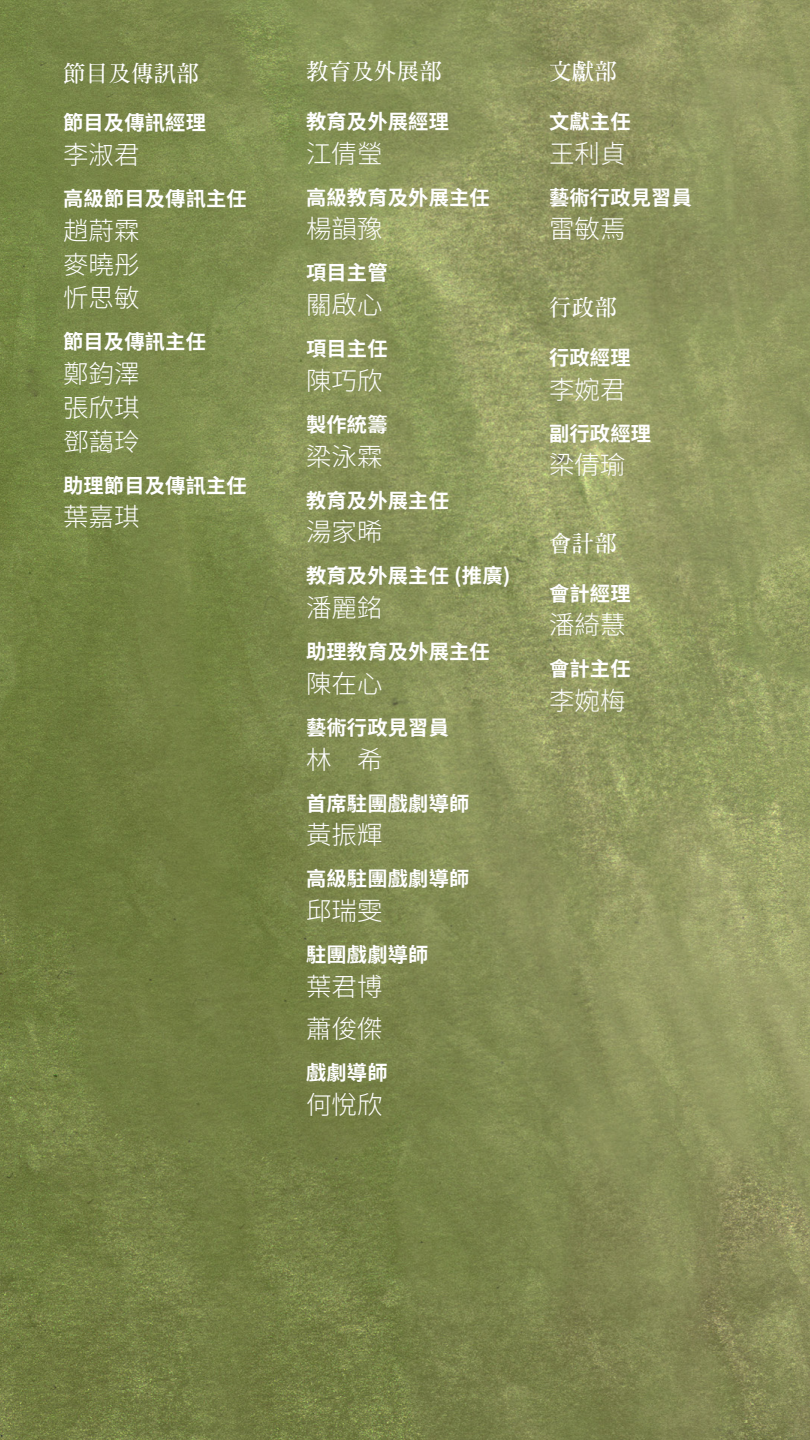
<style>
.page{position:relative;width:810px;height:1440px;background:#fff}
.page>*{position:absolute;margin:0;border:0;box-sizing:border-box;transform-origin:0 0}
.t1{font:300 25.5px/33.8px "Noto Sans CJ Ktc";color:#fff;text-align:justify}
.t2{font:700 22.5px "Han Wang Ming";letter-spacing:.01em;color:#fff}
.t3{font:700 20.25px "Noto Sans CJ Ktc";letter-spacing:.01em;color:#fff}
</style>
<div class="page">
<img style="left:0;top:0;width:810px;height:1440px">
<p class="t2" style="left:63px;top:61px;width:138px">節目及傳訊部</p>
<p class="t3" style="left:63px;top:111px;width:144px">節目及傳訊經理</p>
<p class="t1" style="left:63px;top:138px;width:78px">李淑君</p>
<p class="t3" style="left:63px;top:187px;width:185px">高級節目及傳訊主任</p>
<p class="t1" style="left:63px;top:214px;width:78px">趙蔚霖麥曉彤忻思敏</p>
<p class="t3" style="left:63px;top:330px;width:144px">節目及傳訊主任</p>
<p class="t1" style="left:63px;top:357px;width:78px">鄭鈞澤張欣琪鄧藹玲</p>
<p class="t3" style="left:63px;top:474px;width:185px">助理節目及傳訊主任</p>
<p class="t1" style="left:63px;top:501px;width:78px">葉嘉琪</p>
<p class="t2" style="left:306px;top:60px;width:138px">教育及外展部</p>
<p class="t3" style="left:306px;top:110px;width:144px">教育及外展經理</p>
<p class="t1" style="left:306px;top:137px;width:78px">江倩瑩</p>
<p class="t3" style="left:306px;top:186px;width:185px">高級教育及外展主任</p>
<p class="t1" style="left:306px;top:213px;width:78px">楊韻豫</p>
<p class="t3" style="left:306px;top:262px;width:83px">項目主管</p>
<p class="t1" style="left:306px;top:289px;width:78px">關啟心</p>
<p class="t3" style="left:306px;top:337px;width:83px">項目主任</p>
<p class="t1" style="left:306px;top:364px;width:78px">陳巧欣</p>
<p class="t3" style="left:306px;top:413px;width:83px">製作統籌</p>
<p class="t1" style="left:306px;top:440px;width:78px">梁泳霖</p>
<p class="t3" style="left:306px;top:489px;width:144px">教育及外展主任</p>
<p class="t1" style="left:306px;top:516px;width:78px">湯家晞</p>
<p class="t3" style="left:306px;top:565px;width:206px">教育及外展主任 (推廣)</p>
<p class="t1" style="left:306px;top:592px;width:78px">潘麗銘</p>
<p class="t3" style="left:306px;top:640px;width:185px">助理教育及外展主任</p>
<p class="t1" style="left:306px;top:667px;width:78px">陳在心</p>
<p class="t3" style="left:306px;top:716px;width:144px">藝術行政見習員</p>
<p class="t1" style="left:306px;top:743px;width:78px">林 希</p>
<p class="t3" style="left:306px;top:792px;width:165px">首席駐團戲劇導師</p>
<p class="t1" style="left:306px;top:819px;width:78px">黃振輝</p>
<p class="t3" style="left:306px;top:868px;width:165px">高級駐團戲劇導師</p>
<p class="t1" style="left:306px;top:895px;width:78px">邱瑞雯</p>
<p class="t3" style="left:306px;top:943px;width:124px">駐團戲劇導師</p>
<p class="t1" style="left:306px;top:966px;width:78px;line-height:42px">葉君博蕭俊傑</p>
<p class="t3" style="left:306px;top:1061px;width:83px">戲劇導師</p>
<p class="t1" style="left:306px;top:1088px;width:78px">何悅欣</p>
<p class="t2" style="left:549px;top:60px;width:69px">文獻部</p>
<p class="t3" style="left:549px;top:110px;width:83px">文獻主任</p>
<p class="t1" style="left:549px;top:137px;width:78px">王利貞</p>
<p class="t3" style="left:549px;top:186px;width:144px">藝術行政見習員</p>
<p class="t1" style="left:549px;top:213px;width:78px">雷敏焉</p>
<p class="t2" style="left:549px;top:296px;width:69px">行政部</p>
<p class="t3" style="left:549px;top:346px;width:83px">行政經理</p>
<p class="t1" style="left:549px;top:373px;width:78px">李婉君</p>
<p class="t3" style="left:549px;top:422px;width:104px">副行政經理</p>
<p class="t1" style="left:549px;top:449px;width:78px">梁倩瑜</p>
<p class="t2" style="left:549px;top:532px;width:69px">會計部</p>
<p class="t3" style="left:549px;top:582px;width:83px">會計經理</p>
<p class="t1" style="left:549px;top:609px;width:78px">潘綺慧</p>
<p class="t3" style="left:549px;top:658px;width:83px">會計主任</p>
<p class="t1" style="left:549px;top:685px;width:78px">李婉梅</p>
</div>
